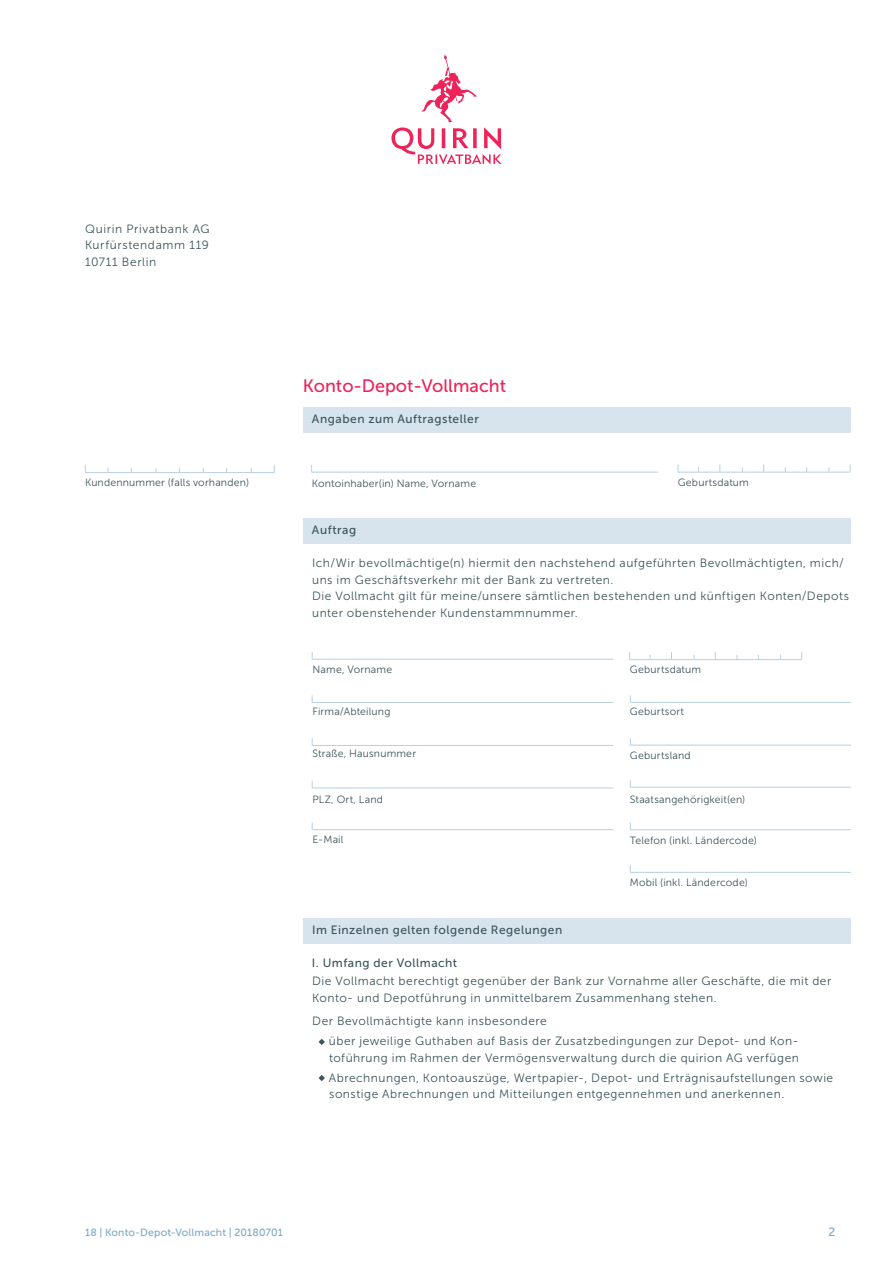
<style>
.page{position:relative;width:893px;height:1263px;background:#fff}
.page>*{position:absolute;margin:0;border:0;box-sizing:border-box;transform-origin:0 0}
.t1{font:18px "Museo Sans 500";color:#ee2359}
.Lauftext_Museo{font:12px/16.5px "Museo Sans 300";letter-spacing:.045em;color:#3c545b}
.Lauftext_Museo-2{font:12px "Museo Sans 500";letter-spacing:.045em;color:#3c545b}
.t2{font:12px "Museo Sans 500";color:#7ba9c8}
.Formtextklein{font:10.5px "Museo Sans 300";letter-spacing:.02em;color:#3c545b}
.Formtext7pt_Museo{font:10.5px "Museo Sans 300";letter-spacing:.02em;color:#3c545b}
.t3{font:10.5px "Museo Sans 500";letter-spacing:.015em;color:#7ba9c8}
</style>
<div class="page">
<hr style="left:312px;top:472px;width:346px;height:1px;background:#b8d0e2">
<div style="left:303px;top:918px;width:548px;height:26px;background:#d7e4ee"></div>
<svg style="left:391px;top:55px;width:110px;height:109px"></svg>
<hr style="left:313px;top:659px;width:300px;height:1px;background:#b8d0e2">
<hr style="left:313px;top:702px;width:300px;height:1px;background:#b8d0e2">
<hr style="left:313px;top:745px;width:300px;height:1px;background:#b8d0e2">
<hr style="left:313px;top:787px;width:300px;height:1px;background:#b8d0e2">
<hr style="left:313px;top:829px;width:300px;height:1px;background:#b8d0e2">
<hr style="left:630px;top:829px;width:221px;height:1px;background:#b8d0e2">
<hr style="left:630px;top:872px;width:221px;height:1px;background:#b8d0e2">
<hr style="left:630px;top:787px;width:221px;height:1px;background:#b8d0e2">
<hr style="left:630px;top:745px;width:221px;height:1px;background:#b8d0e2">
<hr style="left:630px;top:702px;width:221px;height:1px;background:#b8d0e2">
<svg style="left:319px;top:1039px;width:6px;height:6px"></svg>
<svg style="left:319px;top:1075px;width:6px;height:6px"></svg>
<div style="left:303px;top:518px;width:547px;height:26px;background:#d7e4ee"></div>
<div style="left:303px;top:407px;width:547px;height:26px;background:#d7e4ee"></div>
<hr style="left:85px;top:472px;width:190px;height:1px;background:#b8d0e2">
<hr style="left:678px;top:472px;width:172px;height:1px;background:#b8d0e2">
<hr style="left:629px;top:659px;width:173px;height:1px;background:#b8d0e2">
<p class="Lauftext_Museo" style="left:85px;top:220px;width:126px">Quirin Privatbank AG</p>
<p class="Lauftext_Museo" style="left:85px;top:237px;width:126px">Kurfürstendamm 119</p>
<p class="Lauftext_Museo" style="left:85px;top:253px;width:73px">10711 Berlin</p>
<p class="Formtext7pt_Museo" style="left:85px;top:477px;width:166px">Kundennummer (falls vorhanden)</p>
<p class="t1" style="left:303px;top:376px;width:205px">Konto-Depot-Vollmacht</p>
<p class="Lauftext_Museo-2" style="left:312px;top:412px;width:168px">Angaben zum Auftragsteller</p>
<p class="Formtext7pt_Museo" style="left:312px;top:477px;width:166px">Kontoinhaber(in) Name, Vorname</p>
<p class="Lauftext_Museo-2" style="left:312px;top:523px;width:46px">Auftrag</p>
<p class="Formtextklein" style="left:678px;top:476px;width:73px">Geburtsdatum</p>
<p class="Lauftext_Museo" style="left:312px;top:555px;width:533px">Ich/Wir bevollmächtige(n) hiermit den nachstehend aufgeführten Bevollmächtigten, mich/ uns im Geschäftsverkehr mit der Bank zu vertreten.</p>
<p class="Lauftext_Museo" style="left:312px;top:588px;width:538px">Die Vollmacht gilt für meine/unsere sämtlichen bestehenden und künftigen Konten/Depots unter obenstehender Kundenstammnummer.</p>
<p class="Formtextklein" style="left:313px;top:663px;width:81px">Name, Vorname</p>
<p class="Formtextklein" style="left:313px;top:706px;width:79px">Firma/Abteilung</p>
<p class="Formtextklein" style="left:630px;top:706px;width:56px">Geburtsort</p>
<p class="Formtextklein" style="left:630px;top:664px;width:73px">Geburtsdatum</p>
<p class="Formtextklein" style="left:313px;top:748px;width:105px">Straße, Hausnummer</p>
<p class="Formtextklein" style="left:630px;top:749px;width:62px">Geburtsland</p>
<p class="Formtextklein" style="left:313px;top:793px;width:72px">PLZ, Ort, Land</p>
<p class="Formtextklein" style="left:313px;top:834px;width:32px">E-Mail</p>
<p class="Lauftext_Museo-2" style="left:312px;top:923px;width:252px">Im Einzelnen gelten folgende Regelungen</p>
<p class="Lauftext_Museo-2" style="left:312px;top:956px;width:147px">I. Umfang der Vollmacht</p>
<p class="Formtextklein" style="left:630px;top:794px;width:117px">Staatsangehörigkeit(en)</p>
<p class="Formtextklein" style="left:630px;top:834px;width:128px">Telefon (inkl. Ländercode)</p>
<p class="Formtextklein" style="left:630px;top:877px;width:119px">Mobil (inkl. Ländercode)</p>
<p class="Lauftext_Museo" style="left:312px;top:973px;width:521px">Die Vollmacht berechtigt gegenüber der Bank zur Vornahme aller Geschäfte, die mit der<br>Konto- und Depotführung in unmittelbarem Zusammenhang stehen.</p>
<p class="Lauftext_Museo" style="left:312px;top:1012px;width:236px">Der Bevollmächtigte kann insbesondere</p>
<p class="Lauftext_Museo" style="left:329px;top:1033px;width:472px">über jeweilige Guthaben auf Basis der Zusatzbedingungen zur Depot- und Kon&shy;toführung im Rahmen der Vermögensverwaltung durch die quirion AG verfügen</p>
<p class="Lauftext_Museo" style="left:329px;top:1069px;width:506px">Abrechnungen, Kontoauszüge, Wertpapier-, Depot- und Erträgnisaufstellungen sowie sonstige Abrechnungen und Mitteilungen entgegennehmen und anerkennen.</p>
<p class="t3" style="left:85px;top:1226px;width:199px">18 | Konto-Depot-Vollmacht | 20180701</p>
<p class="t2" style="left:828px;top:1225px;width:8px">2</p>
</div>
